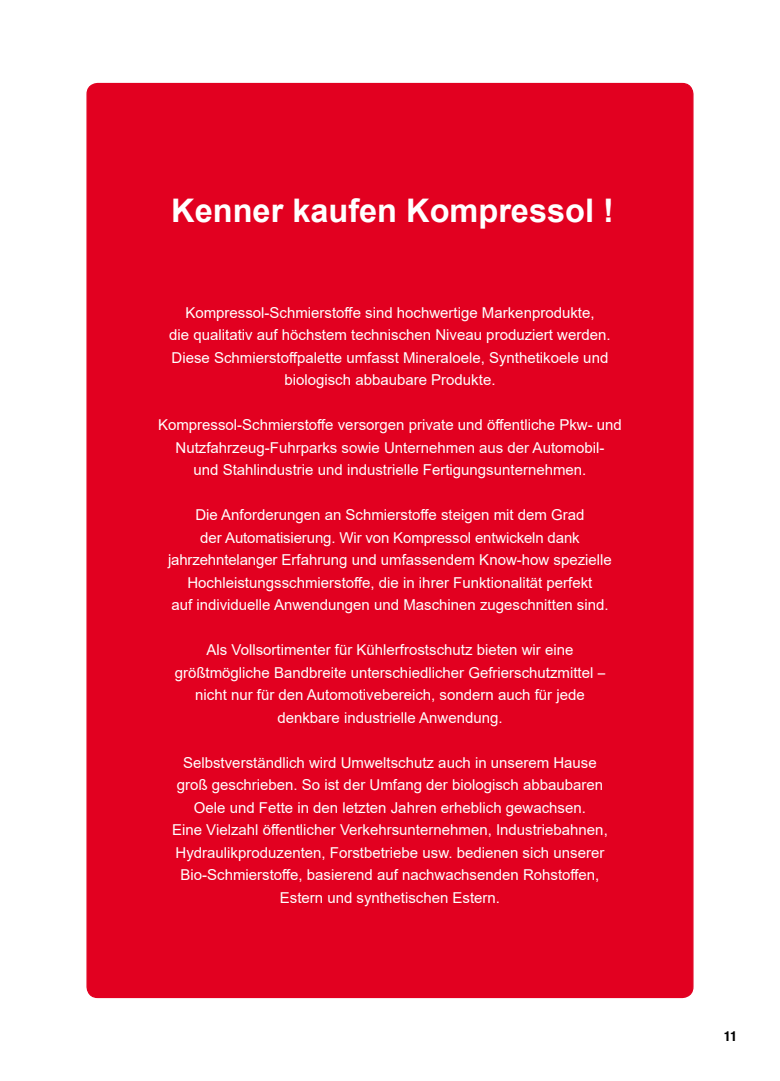
<style>
.page{position:relative;width:780px;height:1081px;background:#fff}
.page>*{position:absolute;margin:0;border:0;box-sizing:border-box;transform-origin:0 0}
.t1{font:700 32.5px "Arial";color:#fff}
.t2{font:15px/22.5px "Arial";color:#fff;text-align:center}
.t3{font:700 condensed 13.75px "Helvetica Neue LT Std";color:#000}
.s1{font-family:"Univers LT Std";font-weight:700;font-stretch:condensed}
</style>
<div class="page">
<div style="left:87px;top:83px;width:605px;height:914px;background:#e20020;border-radius:11px"></div>
<h1 class="t1" style="left:171px;top:188px;width:444px">Kenner kaufen Kompressol !</h1>
<p class="t2" style="left:169px;top:301px;width:443px">Kompressol-Schmierstoffe sind hochwertige Markenprodukte,<br>die qualitativ auf höchstem technischen Niveau produziert werden.<br>Diese Schmierstoffpalette umfasst Mineraloele, Synthetikoele und biologisch abbaubare Produkte.</p>
<p class="t2" style="left:158px;top:413px;width:465px">Kompressol-Schmierstoffe versorgen private und öffentliche Pkw- und<br>Nutzfahrzeug-Fuhrparks sowie Unternehmen aus der Automobil-<br>und Stahlindustrie und industrielle Fertigungsunternehmen.</p>
<p class="t2" style="left:168px;top:503px;width:445px">Die Anforderungen an Schmierstoffe steigen mit dem Grad<br>der Automatisierung. Wir von Kompressol entwickeln dank jahrzehntelanger Erfahrung und umfassendem Know-how spezielle Hochleistungsschmierstoffe, die in ihrer Funktionalität perfekt<br>auf individuelle Anwendungen und Maschinen zugeschnitten sind.</p>
<p class="t2" style="left:175px;top:638px;width:432px">Als Vollsortimenter für Kühlerfrostschutz bieten wir eine größtmögliche Bandbreite unterschiedlicher Gefrierschutzmittel <span class="s1">– </span>nicht nur für den Automotivebereich, sondern auch für jede denkbare industrielle Anwendung.</p>
<p class="t2" style="left:172px;top:751px;width:437px">Selbstverständlich wird Umweltschutz auch in unserem Hause groß geschrieben. So ist der Umfang der biologisch abbaubaren Oele und Fette in den letzten Jahren erheblich gewachsen.<br>Eine Vielzahl öffentlicher Verkehrsunternehmen, Industriebahnen, Hydraulikproduzenten, Forstbetriebe usw. bedienen sich unserer Bio-Schmierstoffe, basierend auf nachwachsenden Rohstoffen, Estern und synthetischen Estern.</p>
<p class="t3" style="left:724px;top:1028px;width:15px">11</p>
</div>
